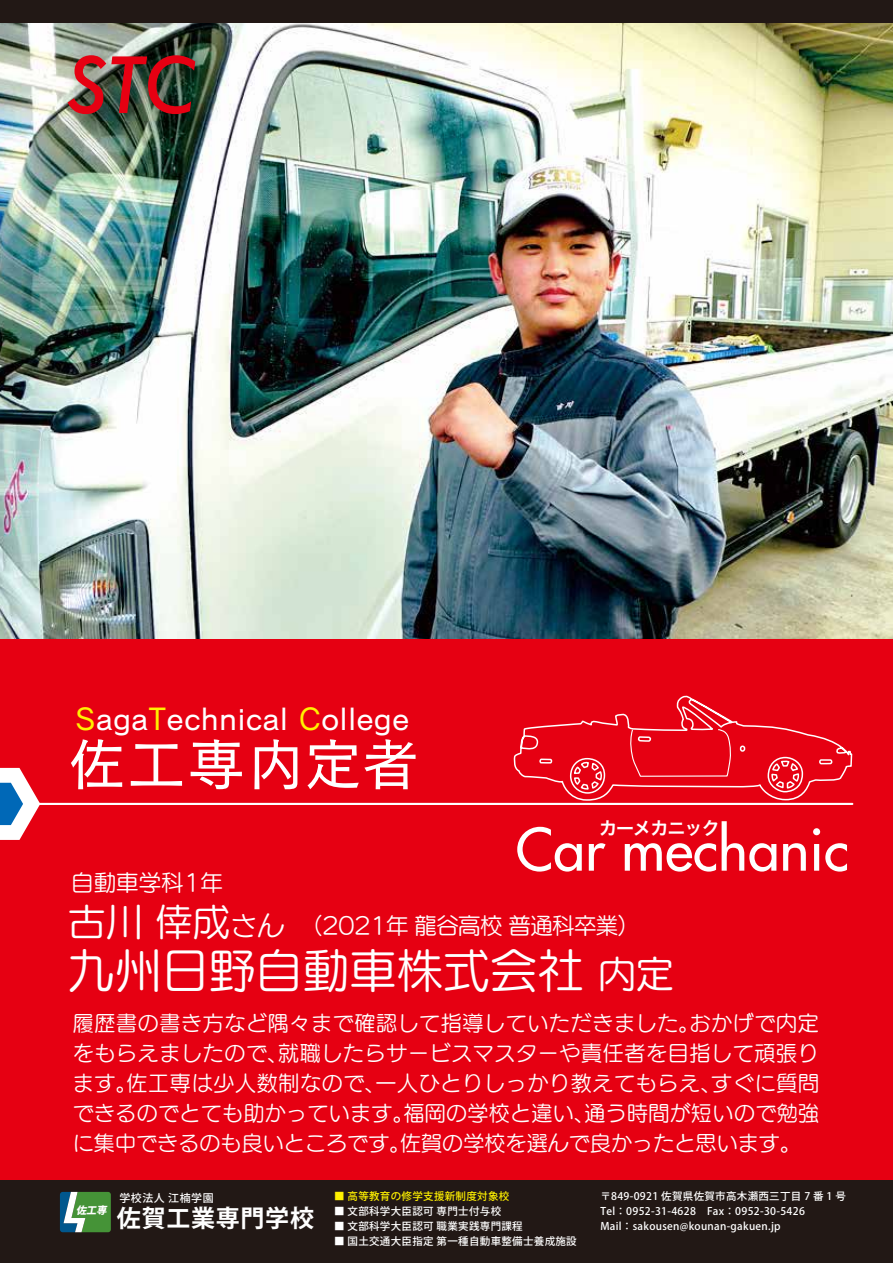
<style>
.page{position:relative;width:893px;height:1263px;background:#e60012}
.page>*{position:absolute;margin:0;border:0;box-sizing:border-box;transform-origin:0 0}
.t1{font:italic 500 75px "Futura";color:#e60012}
.t2{font:57px "Futura";color:#fff}
.t3{font:57px "Cezanne Pro N M";letter-spacing:.05em;color:#fff}
.t4{font:46.5px "UD Marugo Large Pr 6 N M";letter-spacing:.01em;color:#fff}
.t5{font:31.5px "Cezanne Pro N M";letter-spacing:.025em;color:#fff}
.t6{font:700 24px "Koz Go Pro";letter-spacing:.03em;color:#fff}
.t7{font:22.5px "UD Marugo Large Pr 6 N M";letter-spacing:-.03em;color:#fff}
.t8{font:22.5px "UD Marugo Large Pr 6 N M";color:#fff}
.t9{font:21px/30px "UD Marugo Large Pr 6 N M";letter-spacing:.005em;color:#fff;text-align:justify}
.t10{font:18px "Hira Kaku Pro W6";letter-spacing:-.05em;color:#fff}
.t11{font:500 10.95px "Koz Go Pro";letter-spacing:.05em;color:#fff}
.t12{font:500 10.5px/15px "Koz Go Pro";letter-spacing:.03em;color:#fff}
.t13{font:500 10.5px "Koz Go Pro";letter-spacing:.03em;color:#fff100}
.t14{font:italic 800 10.2px "Koz Go Pro";color:#fff}
.s1{color:#fff100}
.s2{font-size:37.5px}
.s3{font-size:27px}
</style>
<div class="page">
<img style="left:0;top:22px;width:893px;height:617px">
<div style="left:0;top:1180px;width:893px;height:83px;background:#221815"></div>
<svg style="left:513px;top:695px;width:340px;height:108px"></svg>
<svg style="left:629px;top:728px;width:103px;height:49px"></svg>
<svg style="left:0;top:768px;width:40px;height:72px"></svg>
<hr style="left:28px;top:803px;width:825px;height:2px;background:#fff">
<svg style="left:60px;top:1192px;width:51px;height:40px;background:#579866"></svg>
<div style="left:0;top:0;width:893px;height:22px;background:#221815"></div>
<img style="left:48px;top:30px;width:182px;height:140px">
<h1 class="t1" style="left:65px;top:34px;width:131px">STC</h1>
<h3 class="t5" style="left:76px;top:699px;width:335px"><span class="s1">S</span>aga<span class="s1">T</span>echnical <span class="s1">C</span>ollege</h3>
<h2 class="t3" style="left:68px;top:728px;width:352px">佐工専内定者</h2>
<p class="t8" style="left:71px;top:870px;width:153px">自動車学科1年</p>
<p class="t10" style="left:599px;top:812px;width:122px">カーメカニック</p>
<h2 class="t2" style="left:515px;top:812px;width:335px">Car mechanic</h2>
<p class="t7" style="left:68px;top:913px;width:573px"><span class="s2">古川 倖成</span><span class="s3">さん　</span>（2021年龍谷高校 普通科卒業）</p>
<h3 class="t4" style="left:68px;top:945px;width:607px">九州日野自動車株式会社<span class="s2">内定</span></h3>
<p class="t9" style="left:73px;top:1008px;width:748px">履歴書の書き方など隅々まで確認して指導していただきました。おかげで内定をもらえましたので、就職したらサービスマスターや責任者を目指して頑張ります。佐工専は少人数制なので、一人ひとりしっかり教えてもらえ、すぐに質問できるのでとても助かっています。福岡の学校と違い、通う時間が短いので勉強に集中できるのも良いところです。佐賀の学校を選んで良かったと思います。</p>
<p class="t14" style="left:76px;top:1203px;width:35px">佐工専</p>
<p class="t11" style="left:119px;top:1191px;width:96px">学校法人 江楠学園</p>
<p class="t6" style="left:117px;top:1203px;width:199px">佐賀工業専門学校</p>
<p class="t13" style="left:334px;top:1189px;width:177px">■ 高等教育の修学支援新制度対象校</p>
<p class="t12" style="left:334px;top:1204px;width:169px">■ 文部科学大臣認可 専門士付与校</p>
<p class="t12" style="left:334px;top:1219px;width:190px">■ 文部科学大臣認可 職業実践専門課程</p>
<p class="t12" style="left:334px;top:1234px;width:244px">■ 国土交通大臣指定 第一種自動車整備士養成施設</p>
<p class="t12" style="left:600px;top:1189px;width:247px">〒849-0921 佐賀県佐賀市高木瀬西三丁目 7 番 1 号<br>Tel：0952-31-4628 Fax：0952-30-5426<br>Mail： sakousen@kounan-gakuen.jp</p>
</div>
